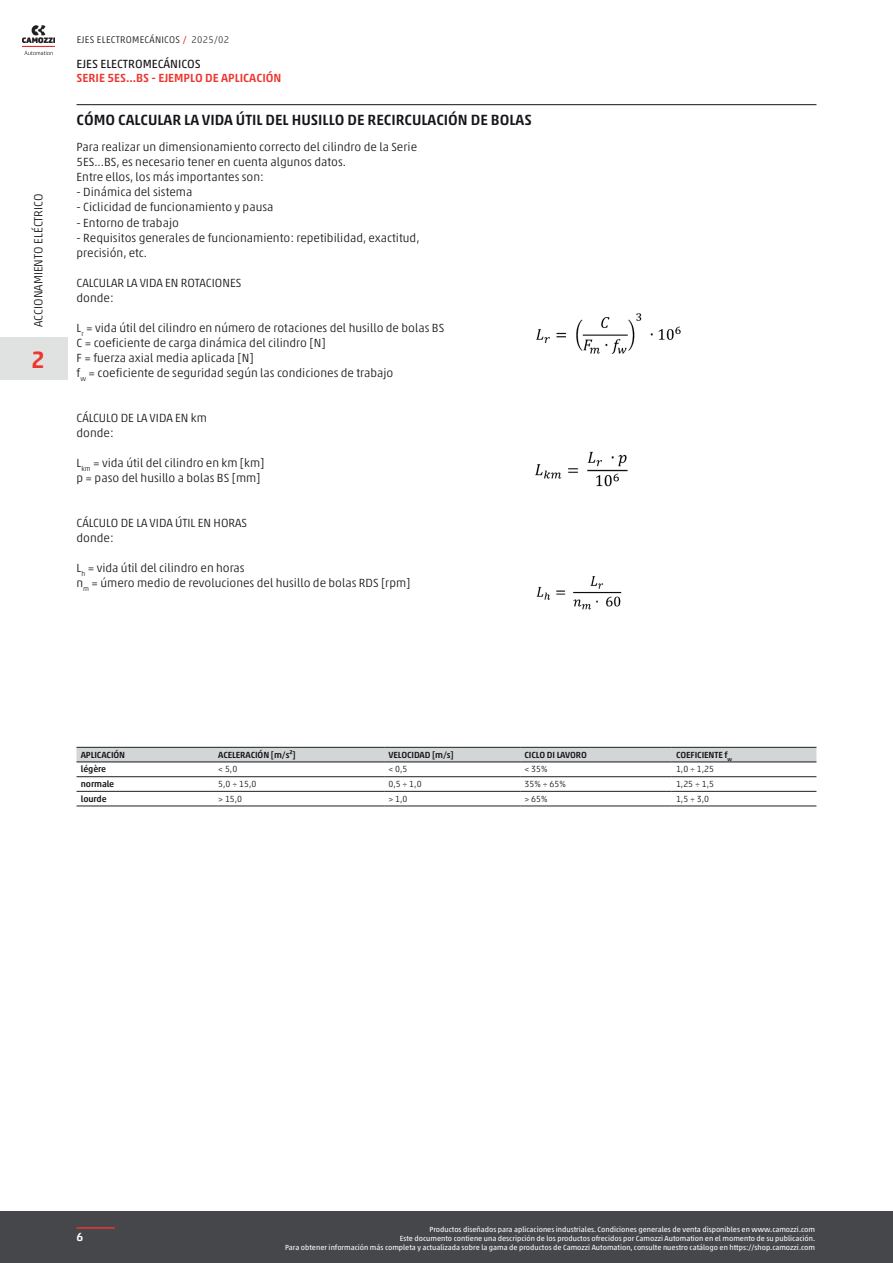
<style>
.page{position:relative;width:893px;height:1263px;background:#fff}
.page>*{position:absolute;margin:0;border:0;box-sizing:border-box;transform-origin:0 0}
.Num_catalogo_no_lingua{font:500 24px "Akko W1 G";color:#ee352f}
.Titolo_SEZIONE{font:500 15px "Akko W1 G";color:#171419}
.Descrizione_prodotto{font:300 12px/15px "Akko W1 G";color:#171419}
.SOTTOTITOLO_Home_small{font:500 12px "Akko W1 G";color:#ee352f}
.NOME_CATALOGO{font:300 12px "Akko W1 G";color:#171419}
.TITOLO_Home_small{font:12px "Akko W1 G";color:#171419}
.t1{font:500 12px "Akko W1 G";color:#fff}
.Edizione_catalogo{font:300 9.75px "Akko W1 G";letter-spacing:.025em;color:#171419}
.Titoli_tabella_general_data{font:500 9px "Akko W1 G";letter-spacing:-.01em;color:#171419}
.Testi_tabella_general_data{font:300 9px "Akko W1 G";color:#171419}
.footNotes{font:7.5px/9px "Akko W1 G";color:#fff;text-align:right}
.s1{font-weight:400;color:#ee352f}
.s2{color:#383b3f}
</style>
<div class="page">
<hr style="left:77px;top:104px;width:739px;height:1px;background:#171419">
<img style="left:535px;top:313px;width:146px;height:297px">
<svg style="left:77px;top:748px;width:739px;height:58px"></svg>
<hr style="left:214px;top:776px;width:170px;height:1px;background:#231f20">
<hr style="left:384px;top:776px;width:136px;height:1px;background:#231f20">
<hr style="left:520px;top:776px;width:152px;height:1px;background:#231f20">
<hr style="left:672px;top:776px;width:144px;height:1px;background:#231f20">
<hr style="left:214px;top:791px;width:170px;height:1px;background:#231f20">
<hr style="left:384px;top:791px;width:136px;height:1px;background:#231f20">
<hr style="left:520px;top:791px;width:152px;height:1px;background:#231f20">
<hr style="left:672px;top:791px;width:144px;height:1px;background:#231f20">
<hr style="left:214px;top:806px;width:170px;height:1px;background:#231f20">
<hr style="left:384px;top:806px;width:136px;height:1px;background:#231f20">
<hr style="left:520px;top:806px;width:152px;height:1px;background:#231f20">
<hr style="left:672px;top:806px;width:144px;height:1px;background:#231f20">
<hr style="left:77px;top:747px;width:137px;height:1px;background:#231f20">
<hr style="left:77px;top:761px;width:137px;height:1px;background:#171419">
<hr style="left:214px;top:747px;width:170px;height:1px;background:#231f20">
<hr style="left:214px;top:761px;width:170px;height:1px;background:#171419">
<hr style="left:384px;top:747px;width:136px;height:1px;background:#231f20">
<hr style="left:384px;top:761px;width:136px;height:1px;background:#171419">
<hr style="left:520px;top:747px;width:152px;height:1px;background:#231f20">
<hr style="left:520px;top:761px;width:152px;height:1px;background:#171419">
<hr style="left:672px;top:747px;width:144px;height:1px;background:#231f20">
<hr style="left:672px;top:761px;width:144px;height:1px;background:#171419">
<hr style="left:77px;top:776px;width:137px;height:1px;background:#231f20">
<hr style="left:77px;top:791px;width:137px;height:1px;background:#231f20">
<hr style="left:77px;top:806px;width:137px;height:1px;background:#231f20">
<div style="left:0;top:1211px;width:893px;height:52px;background:#46474a"></div>
<hr style="left:77px;top:1227px;width:38px;height:1px;background:#ee352f">
<img style="left:22px;top:25px;width:32px;height:30px">
<div style="left:8px;top:338px;width:60px;height:42px;background:#e0e2e1"></div>
<div style="left:0;top:338px;width:8px;height:42px;background:#e0e2e1"></div>
<p class="NOME_CATALOGO" style="left:30px;top:327px;width:135px;rotate:-90deg">ACCIONAMIENTO ELÉCTRICO</p>
<p class="Num_catalogo_no_lingua" style="left:31px;top:342px;width:15px">2</p>
<p class="Edizione_catalogo" style="left:77px;top:32px;width:154px">EJES ELECTROMECÁNICOS <span class="s1">/</span> <span class="s2">2025/02</span></p>
<p class="TITOLO_Home_small" style="left:77px;top:55px;width:126px">EJES ELECTROMECÁNICOS</p>
<p class="SOTTOTITOLO_Home_small" style="left:77px;top:69px;width:206px">SERIE 5ES...BS - EJEMPLO DE APLICACIÓN</p>
<p class="Titolo_SEZIONE" style="left:77px;top:109px;width:457px">CÓMO CALCULAR LA VIDA ÚTIL DEL HUSILLO DE RECIRCULACIÓN DE BOLAS</p>
<p class="Descrizione_prodotto" style="left:77px;top:139px;width:342px">Para realizar un dimensionamiento correcto del cilindro de la Serie<br>5ES...BS, es necesario tener en cuenta algunos datos.<br>Entre ellos, los más importantes son:</p>
<p class="Descrizione_prodotto" style="left:77px;top:184px;width:117px">- Dinámica del sistema</p>
<p class="Descrizione_prodotto" style="left:77px;top:199px;width:198px">- Ciclicidad de funcionamiento y pausa</p>
<p class="Descrizione_prodotto" style="left:77px;top:214px;width:104px">- Entorno de trabajo</p>
<p class="Descrizione_prodotto" style="left:77px;top:229px;width:344px">- Requisitos generales de funcionamiento: repetibilidad, exactitud, precisión, etc.</p>
<p class="Descrizione_prodotto" style="left:77px;top:274px;width:166px">CALCULAR LA VIDA EN ROTACIONES donde:</p>
<p class="Descrizione_prodotto" style="left:77px;top:319px;width:369px">L<sub>r</sub> = vida útil del cilindro en número de rotaciones del husillo de bolas BS C = coeficiente de carga dinámica del cilindro [N]<br>F = fuerza axial media aplicada [N]<br>f<sub>w</sub> = coeficiente de seguridad según las condiciones de trabajo</p>
<p class="Descrizione_prodotto" style="left:77px;top:409px;width:132px">CÁLCULO DE LA VIDA EN km donde:</p>
<p class="Descrizione_prodotto" style="left:77px;top:454px;width:189px">L<sub>km</sub> = vida útil del cilindro en km [km] p = paso del husillo a bolas BS [mm]</p>
<p class="Descrizione_prodotto" style="left:77px;top:514px;width:172px">CÁLCULO DE LA VIDA ÚTIL EN HORAS donde:</p>
<p class="Descrizione_prodotto" style="left:77px;top:559px;width:335px">L<sub>h</sub> = vida útil del cilindro en horas<br>n<sub>m</sub> = úmero medio de revoluciones del husillo de bolas RDS [rpm]</p>
<p class="Titoli_tabella_general_data" style="left:81px;top:748px;width:46px">APLICACIÓN</p>
<p class="Titoli_tabella_general_data" style="left:218px;top:748px;width:79px">ACELERACIÓN [m/s²]</p>
<p class="Titoli_tabella_general_data" style="left:388px;top:748px;width:67px">VELOCIDAD [m/s]</p>
<p class="Titoli_tabella_general_data" style="left:524px;top:748px;width:64px">CICLO DI LAVORO</p>
<p class="Titoli_tabella_general_data" style="left:676px;top:748px;width:58px">COEFICIENTE f<sub>w</sub></p>
<p class="Titoli_tabella_general_data" style="left:81px;top:763px;width:27px">légère</p>
<p class="Testi_tabella_general_data" style="left:218px;top:763px;width:21px">&lt; 5,0</p>
<p class="Testi_tabella_general_data" style="left:388px;top:763px;width:21px">&lt; 0,5</p>
<p class="Testi_tabella_general_data" style="left:524px;top:763px;width:25px">&lt; 35%</p>
<p class="Testi_tabella_general_data" style="left:676px;top:763px;width:40px">1,0 ÷ 1,25</p>
<p class="Titoli_tabella_general_data" style="left:81px;top:777px;width:35px">normale</p>
<p class="Testi_tabella_general_data" style="left:218px;top:777px;width:40px">5,0 ÷ 15,0</p>
<p class="Testi_tabella_general_data" style="left:388px;top:777px;width:35px">0,5 ÷ 1,0</p>
<p class="Testi_tabella_general_data" style="left:524px;top:777px;width:43px">35% ÷ 65%</p>
<p class="Testi_tabella_general_data" style="left:676px;top:777px;width:40px">1,25 ÷ 1,5</p>
<p class="Titoli_tabella_general_data" style="left:81px;top:792px;width:27px">lourde</p>
<p class="Testi_tabella_general_data" style="left:218px;top:792px;width:26px">&gt; 15,0</p>
<p class="Testi_tabella_general_data" style="left:388px;top:792px;width:21px">&gt; 1,0</p>
<p class="Testi_tabella_general_data" style="left:524px;top:792px;width:25px">&gt; 65%</p>
<p class="Testi_tabella_general_data" style="left:676px;top:792px;width:35px">1,5 ÷ 3,0</p>
<p class="t1" style="left:77px;top:1228px;width:8px">6</p>
<p class="footNotes" style="left:285px;top:1225px;width:531px">Productos diseñados para aplicaciones industriales. Condiciones generales de venta disponibles en www.camozzi.com<br>Este documento contiene una descripción de los productos ofrecidos por Camozzi Automation en el momento de su publicación.<br>Para obtener información más completa y actualizada sobre la gama de productos de Camozzi Automation, consulte nuestro catálogo en https://shop.camozzi.com</p>
</div>
